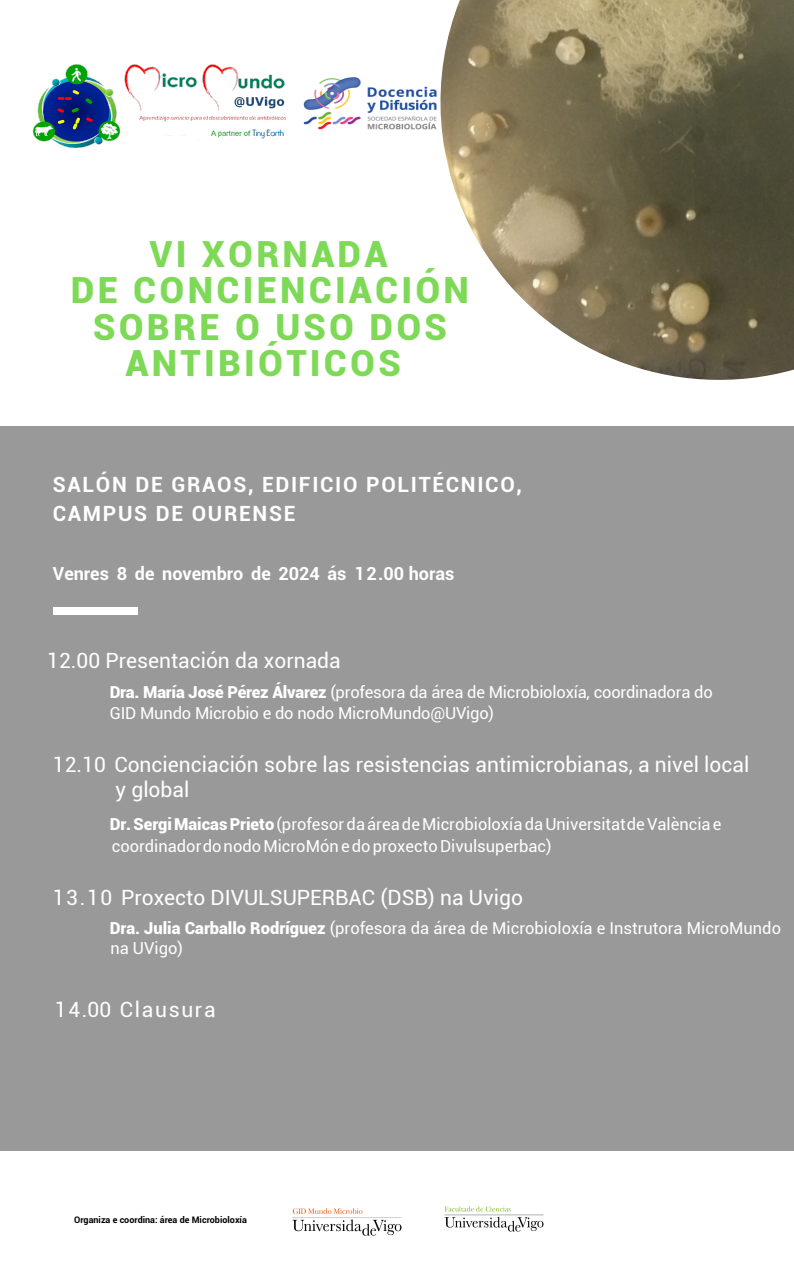
<style>
.page{position:relative;width:794px;height:1266px;background:#fff}
.page>*{position:absolute;margin:0;border:0;box-sizing:border-box;transform-origin:0 0}
.t1{font:900 36px/36.6px "Roboto";letter-spacing:.09em;color:#7ed957;text-align:center}
.t2{font:21px/25.2px "Roboto";color:#fff}
.t3{font:700 21px/29.2px "Roboto";letter-spacing:.08em;color:#fff}
.t4{font:21px "Roboto";letter-spacing:.08em;color:#fff}
.t5{font:700 18px "Roboto";color:#fff}
.t6{font:16.5px/20.5px "Roboto";color:#fff}
.t7{font:700 9px "Roboto";color:#000}
.s1{font-weight:900}
</style>
<div class="page">
<img style="left:440px;top:0;width:353px;height:380px">
<div style="left:0;top:426px;width:793px;height:724px;background:#999"></div>
<div style="left:53px;top:607px;width:84px;height:7px;background:#fff"></div>
<img style="left:32px;top:64px;width:254px;height:84px">
<img style="left:303px;top:77px;width:134px;height:53px">
<img style="left:292px;top:1208px;width:110px;height:28px">
<img style="left:444px;top:1206px;width:100px;height:26px">
<h1 class="t1" style="left:71px;top:234px;width:399px">VI XORNADA<br>DE CONCIENCIACIÓN<br>SOBRE O USO DOS<br>ANTIBIÓTICOS</h1>
<p class="t3" style="left:53px;top:469px;width:470px">SALÓN DE GRAOS, EDIFICIO POLITÉCNICO,<br>CAMPUS DE OURENSE</p>
<p class="t5" style="left:53px;top:560px;width:403px">Venres 8 de novembro de 2024 ás 12.00 horas</p>
<p class="t2" style="left:47px;top:647px;width:295px">12.00 Presentación da xornada</p>
<p class="t6" style="left:110px;top:681px;width:604px"><span class="s1">Dra. María José Pérez Álvarez</span> (profesora da área de Microbioloxía, coordinadora do<br>GID Mundo Microbio e do nodo MicroMundo@UVigo)</p>
<p class="t2" style="left:115px;top:751px;width:635px;text-indent:-63px">12.10 Concienciación sobre las resistencias antimicrobianas, a nivel local y global</p>
<p class="t6" style="left:110px;top:812px;width:613px;line-height:21.8px"><span class="s1">Dr.Sergi Maicas Prieto</span> (profesor da área de Microbioloxía da Universitatde València e coordinador do nodo MicroMón e do proxecto Divulsuperbac)</p>
<p class="t2" style="left:53px;top:884px;width:471px">13.10 Proxecto DIVULSUPERBAC (DSB) na Uvigo</p>
<p class="t6" style="left:110px;top:918px;width:672px;line-height:19.8px"><span class="s1">Dra. Julia Carballo Rodríguez</span> (profesora da área de Microbioloxía e Instrutora MicroMundo na UVigo)</p>
<p class="t4" style="left:55px;top:994px;width:162px">14.00 Clausura</p>
<p class="t7" style="left:74px;top:1213px;width:174px">Organiza e coordina: área de Microbioloxía</p>
</div>
